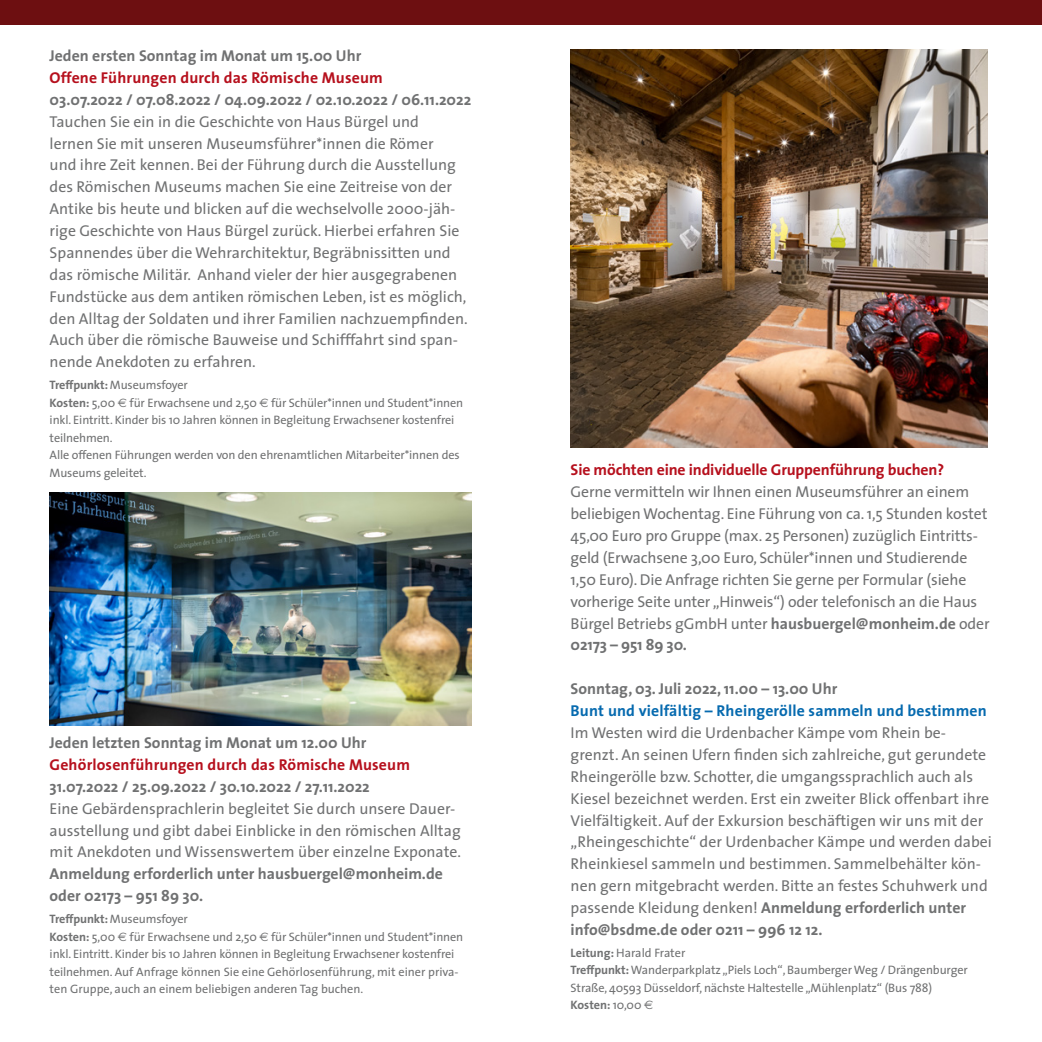
<style>
.page{position:relative;width:1042px;height:1042px;background:#fff}
.page>*{position:absolute;margin:0;border:0;box-sizing:border-box;transform-origin:0 0}
.t1{font:15.75px/21.9px "The Sans";color:#707172}
.t2{font:700 15.75px/21.9px "The Sans";color:#707172}
.t3{font:700 15.75px "The Sans";letter-spacing:.01em;color:#b6101d}
.t4{font:700 15.75px "The Sans";letter-spacing:.01em;color:#066aaf}
.t5{font:700 15.75px "The Sans";letter-spacing:-.01em;color:#b6101d}
.t6{font:12.25px/17.5px "The Sans";letter-spacing:-.01em;color:#707172}
.s1{font-weight:700}
.s2{font-family:"Euro Sans"}
</style>
<div class="page">
<img style="left:50px;top:492px;width:421px;height:234px">
<div style="left:0;top:0;width:1042px;height:25px;background:#6d0f11"></div>
<img style="left:570px;top:50px;width:417px;height:398px">
<p class="t2" style="left:50px;top:44px;width:313px">Jeden ersten Sonntag im Monat um 15.00 Uhr</p>
<p class="t3" style="left:50px;top:64px;width:335px">Offene Führungen durch das Römische Museum</p>
<p class="t2" style="left:50px;top:88px;width:423px">03.07.2022 / 07.08.2022 / 04.09.2022 / 02.10.2022 / 06.11.2022</p>
<p class="t1" style="left:50px;top:110px;width:420px">Tauchen Sie ein in die Geschichte von Haus Bürgel und<br>lernen Sie mit unseren Museumsführer*innen die Römer<br>und ihre Zeit kennen. Bei der Führung durch die Ausstellung des Römischen Museums machen Sie eine Zeitreise von der Antike bis heute und blicken auf die wechselvolle 2000-jäh&shy;rige Geschichte von Haus Bürgel zurück. Hierbei erfahren Sie Spannendes über die Wehrarchitektur, Begräbnissitten und das römische Militär. Anhand vieler der hier ausgegrabenen Fundstücke aus dem antiken römischen Leben, ist es möglich, den Alltag der Soldaten und ihrer Familien nachzuempfinden.<br>Auch über die römische Bauweise und Schifffahrt sind span&shy;nende Anekdoten zu erfahren.</p>
<p class="t6" style="left:50px;top:376px;width:415px"><span class="s1">Treffpunkt:</span> Museumsfoyer<br><span class="s1">Kosten:</span> 5,00 <span class="s2">€</span> für Erwachsene und 2,50 <span class="s2">€</span> für Schüler*innen und Student*innen inkl. Eintritt. Kinder bis 10 Jahren können in Begleitung Erwachsener kostenfrei teilnehmen.<br>Alle offenen Führungen werden von den ehrenamtlichen Mitarbeiter*innen des Museums geleitet.</p>
<p class="t2" style="left:50px;top:731px;width:318px">Jeden letzten Sonntag im Monat um 12.00 Uhr</p>
<p class="t3" style="left:50px;top:751px;width:362px">Gehörlosenführungen durch das Römische Museum</p>
<p class="t2" style="left:50px;top:775px;width:322px">31.07.2022 / 25.09.2022 / 30.10.2022 / 27.11.2022</p>
<p class="t1" style="left:50px;top:797px;width:413px">Eine Gebärdensprachlerin begleitet Sie durch unsere Dauer&shy;ausstellung und gibt dabei Einblicke in den römischen Alltag mit Anekdoten und Wissenswertem über einzelne Exponate.</p>
<p class="t2" style="left:50px;top:862px;width:395px">Anmeldung erforderlich unter hausbuergel@monheim.de oder 02173 – 951 89 30.</p>
<p class="t6" style="left:50px;top:910px;width:415px"><span class="s1">Treffpunkt:</span> Museumsfoyer<br><span class="s1">Kosten:</span> 5,00 <span class="s2">€</span> für Erwachsene und 2,50 <span class="s2">€</span> für Schüler*innen und Student*innen inkl. Eintritt. Kinder bis 10 Jahren können in Begleitung Erwachsener kostenfrei teilnehmen. Auf Anfrage können Sie eine Gehörlosenführung, mit einer priva&shy;ten Gruppe, auch an einem beliebigen anderen Tag buchen.</p>
<p class="t5" style="left:570px;top:457px;width:375px">Sie möchten eine individuelle Gruppenführung buchen?</p>
<p class="t1" style="left:570px;top:480px;width:420px">Gerne vermitteln wir Ihnen einen Museumsführer an einem beliebigen Wochentag. Eine Führung von ca. 1,5 Stunden kostet 45,00 Euro pro Gruppe (max. 25 Personen) zuzüglich Eintritts&shy;geld (Erwachsene 3,00 Euro, Schüler*innen und Studierende 1,50 Euro). Die Anfrage richten Sie gerne per Formular (siehe vorherige Seite unter „Hinweis“) oder telefonisch an die Haus Bürgel Betriebs gGmbH unter <span class="s1">hausbuergel@monheim.de</span> oder <span class="s1">02173 – 951 89 30.</span></p>
<p class="t2" style="left:570px;top:677px;width:268px">Sonntag, 03. Juli 2022, 11.00 – 13.00 Uhr</p>
<p class="t4" style="left:570px;top:697px;width:418px">Bunt und vielfältig – Rheingerölle sammeln und bestimmen</p>
<p class="t1" style="left:570px;top:721px;width:423px">Im Westen wird die Urdenbacher Kämpe vom Rhein be&shy;grenzt. An seinen Ufern finden sich zahlreiche, gut gerundete Rheingerölle bzw. Schotter, die umgangssprachlich auch als Kiesel bezeichnet werden. Erst ein zweiter Blick offenbart ihre Vielfältigkeit. Auf der Exkursion beschäftigen wir uns mit der „Rheingeschichte“ der Urdenbacher Kämpe und werden dabei Rheinkiesel sammeln und bestimmen. Sammelbehälter kön&shy;nen gern mitgebracht werden. Bitte an festes Schuhwerk und passende Kleidung denken! <span class="s1">Anmeldung erforderlich unter info@bsdme.de oder 0211 – 996 12 12.</span></p>
<p class="t6" style="left:570px;top:943px;width:399px"><span class="s1">Leitung:</span> Harald Frater<br><span class="s1">Treffpunkt:</span> Wanderparkplatz „Piels Loch“, Baumberger Weg / Drängenburger Straße, 40593 Düsseldorf, nächste Haltestelle „Mühlenplatz“ (Bus 788)<br><span class="s1">Kosten:</span> 10,00 <span class="s2">€</span></p>
</div>
